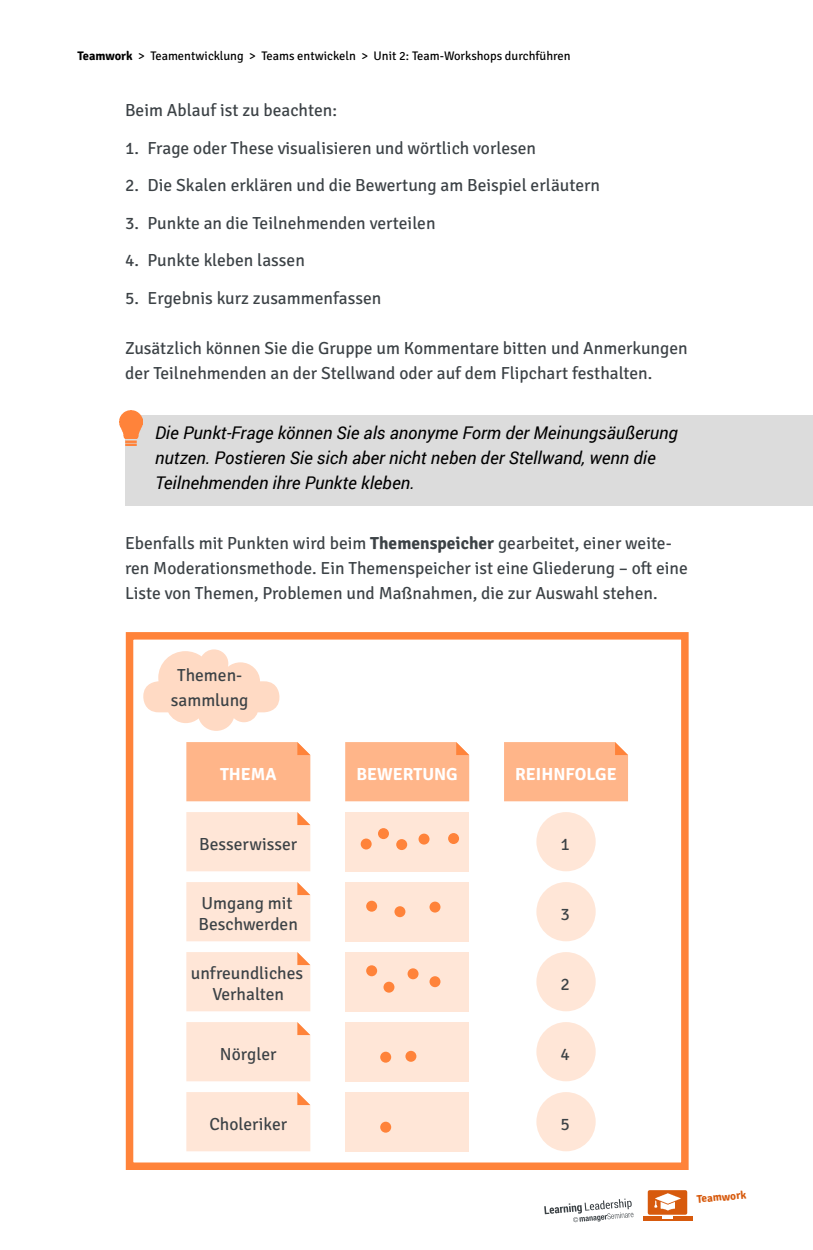
<style>
.page{position:relative;width:813px;height:1250px;background:#fff}
.page>*{position:absolute;margin:0;border:0;box-sizing:border-box;transform-origin:0 0}
.t1{font:17.5px/25px "Signika Negative";color:#3c4246}
.t2{font:italic 17.5px/25px "Roboto";color:#000}
.t3{font:700 17.5px "Signika Negative";color:#fff}
.t4{font:12.5px "Signika Negative";color:#000}
.t5{font:700 11.25px "Signika Negative";color:#d75a0d}
.s1{font-weight:700}
</style>
<div class="page">
<div style="left:647px;top:1190px;width:40px;height:25px;background:#d75a0d;border-radius:2px"></div>
<svg style="left:643px;top:1216px;width:49px;height:5px"></svg>
<img style="left:654px;top:1194px;width:27px;height:16px">
<svg style="left:544px;top:1199px;width:89px;height:23px"></svg>
<div style="left:125px;top:415px;width:687px;height:90px;background:#dcdcdc"></div>
<img style="left:120px;top:410px;width:23px;height:36px">
<div style="left:126px;top:632px;width:562px;height:538px;border:8px solid #ff833a"></div>
<svg style="left:143px;top:649px;width:136px;height:82px"></svg>
<div style="left:186px;top:742px;width:124px;height:59px;background:#ffb589"></div>
<div style="left:345px;top:742px;width:124px;height:59px;background:#ffb589"></div>
<div style="left:504px;top:742px;width:124px;height:59px;background:#ffb589"></div>
<div style="left:186px;top:812px;width:124px;height:59px;background:#ffe6d7"></div>
<div style="left:345px;top:812px;width:124px;height:59px;background:#ffe6d7"></div>
<div style="left:536px;top:812px;width:59px;height:59px;background:#ffe6d7;border-radius:50%"></div>
<div style="left:186px;top:882px;width:124px;height:59px;background:#ffe6d7"></div>
<div style="left:345px;top:882px;width:124px;height:59px;background:#ffe6d7"></div>
<div style="left:536px;top:882px;width:59px;height:59px;background:#ffe6d7;border-radius:50%"></div>
<div style="left:186px;top:952px;width:124px;height:59px;background:#ffe6d7"></div>
<div style="left:345px;top:952px;width:124px;height:59px;background:#ffe6d7"></div>
<div style="left:536px;top:952px;width:59px;height:59px;background:#ffe6d7;border-radius:50%"></div>
<div style="left:186px;top:1022px;width:124px;height:59px;background:#ffe6d7"></div>
<div style="left:345px;top:1022px;width:124px;height:59px;background:#ffe6d7"></div>
<div style="left:536px;top:1022px;width:59px;height:59px;background:#ffe6d7;border-radius:50%"></div>
<div style="left:186px;top:1092px;width:124px;height:59px;background:#ffe6d7"></div>
<div style="left:345px;top:1092px;width:124px;height:59px;background:#ffe6d7"></div>
<div style="left:536px;top:1092px;width:59px;height:59px;background:#ffe6d7;border-radius:50%"></div>
<div style="left:396px;top:839px;width:11px;height:11px;background:#ff833a;border-radius:50%"></div>
<div style="left:360px;top:839px;width:11px;height:11px;background:#ff833a;border-radius:50%"></div>
<div style="left:378px;top:828px;width:11px;height:11px;background:#ff833a;border-radius:50%"></div>
<div style="left:366px;top:901px;width:11px;height:11px;background:#ff833a;border-radius:50%"></div>
<div style="left:394px;top:906px;width:11px;height:11px;background:#ff833a;border-radius:50%"></div>
<div style="left:429px;top:902px;width:11px;height:11px;background:#ff833a;border-radius:50%"></div>
<div style="left:429px;top:976px;width:11px;height:11px;background:#ff833a;border-radius:50%"></div>
<div style="left:407px;top:968px;width:11px;height:11px;background:#ff833a;border-radius:50%"></div>
<div style="left:383px;top:982px;width:11px;height:11px;background:#ff833a;border-radius:50%"></div>
<div style="left:366px;top:965px;width:11px;height:11px;background:#ff833a;border-radius:50%"></div>
<div style="left:380px;top:1052px;width:11px;height:11px;background:#ff833a;border-radius:50%"></div>
<div style="left:405px;top:1051px;width:11px;height:11px;background:#ff833a;border-radius:50%"></div>
<div style="left:380px;top:1122px;width:11px;height:11px;background:#ff833a;border-radius:50%"></div>
<div style="left:418px;top:834px;width:11px;height:11px;background:#ff833a;border-radius:50%"></div>
<div style="left:448px;top:833px;width:11px;height:11px;background:#ff833a;border-radius:50%"></div>
<p class="t4" style="left:78px;top:47px;width:494px"><span class="s1">Teamwork</span> &gt; Teamentwicklung &gt; Teams entwickeln &gt; Unit 2: Team-Workshops durchführen</p>
<p class="t1" style="left:125px;top:97px;width:213px">Beim Ablauf ist zu beachten:</p>
<p class="t1" style="left:125px;top:134px;width:412px">1. Frage oder These visualisieren und wörtlich vorlesen</p>
<p class="t1" style="left:125px;top:172px;width:476px">2. Die Skalen erklären und die Bewertung am Beispiel erläutern</p>
<p class="t1" style="left:125px;top:209px;width:312px">3. Punkte an die Teilnehmenden verteilen</p>
<p class="t1" style="left:125px;top:247px;width:181px">4. Punkte kleben lassen</p>
<p class="t1" style="left:125px;top:284px;width:258px">5. Ergebnis kurz zusammenfassen</p>
<p class="t1" style="left:125px;top:334px;width:564px">Zusätzlich können Sie die Gruppe um Kommentare bitten und Anmerkungen der Teilnehmenden an der Stellwand oder auf dem Flipchart festhalten.</p>
<p class="t2" style="left:155px;top:420px;width:524px">Die Punkt-Frage können Sie als anonyme Form der Meinungsäußerung nutzen. Postieren Sie sich aber nicht neben der Stellwand, wenn die<br>Teilnehmenden ihre Punkte kleben.</p>
<p class="t1" style="left:125px;top:529px;width:564px">Ebenfalls mit Punkten wird beim <span class="s1">Themenspeicher</span> gearbeitet, einer weite&shy;ren Moderationsmethode. Ein Themenspeicher ist eine Gliederung – oft eine<br>Liste von Themen, Problemen und Maßnahmen, die zur Auswahl stehen.</p>
<p class="t1" style="left:171px;top:661px;width:79px;text-align:center">Themen&shy;sammlung</p>
<p class="t3" style="left:220px;top:762px;width:58px">THEMA</p>
<p class="t3" style="left:356px;top:762px;width:103px">BEWERTUNG</p>
<p class="t3" style="left:515px;top:762px;width:103px">REIHNFOLGE</p>
<p class="t1" style="left:199px;top:830px;width:100px">Besserwisser</p>
<p class="t1" style="left:560px;top:830px;width:11px">1</p>
<p class="t1" style="left:198px;top:892px;width:101px;line-height:21px">Umgang mit<br>Beschwerden</p>
<p class="t1" style="left:560px;top:900px;width:11px">3</p>
<p class="t1" style="left:191px;top:962px;width:114px;line-height:21px;text-align:center">unfreundliches<br>Verhalten</p>
<p class="t1" style="left:560px;top:970px;width:11px">2</p>
<p class="t1" style="left:220px;top:1040px;width:58px">Nörgler</p>
<p class="t1" style="left:560px;top:1040px;width:11px">4</p>
<p class="t1" style="left:209px;top:1110px;width:79px">Choleriker</p>
<p class="t1" style="left:560px;top:1110px;width:11px">5</p>
<p class="t5" style="left:696px;top:1191px;width:51px;rotate:-5deg">Teamwork</p>
</div>
